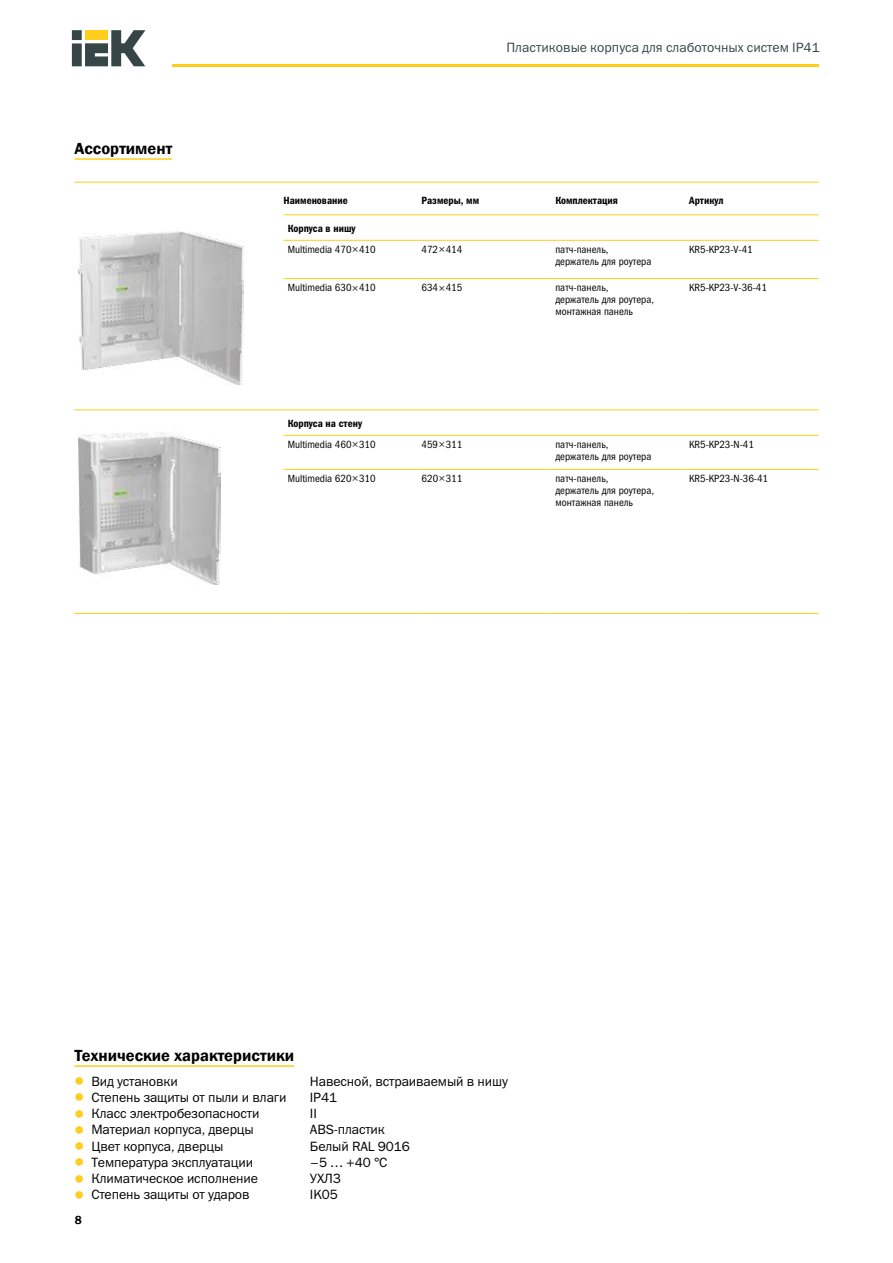
<style>
.page{position:relative;width:893px;height:1263px;background:#fff}
.page>*{position:absolute;margin:0;border:0;box-sizing:border-box;transform-origin:0 0}
.t1{font:600 16.5px "Franklin Gothic";color:#000}
.t2{font:13.5px "Franklin Gothic Book C";letter-spacing:-.01em;color:#000}
.t3{font:13.5px "Franklin Gothic Book C";color:#364647}
.t4{font:600 12px "Franklin Gothic";color:#000}
.t5{font:10.5px/12px "Franklin Gothic Book Cond C";color:#000}
.t6{font:10.5px "Franklin Gothic Demi Cond C";color:#000}
.s1{color:#ffcd1c}
</style>
<div class="page">
<hr style="left:172px;top:64px;width:647px;height:2px;background:#ffcd1c">
<svg style="left:72px;top:30px;width:73px;height:36px"></svg>
<hr style="left:75px;top:158px;width:97px;height:2px;background:#ffcd1c">
<hr style="left:283px;top:240px;width:134px;height:1px;background:#ffcd1c">
<hr style="left:417px;top:240px;width:134px;height:1px;background:#ffcd1c">
<hr style="left:551px;top:240px;width:134px;height:1px;background:#ffcd1c">
<hr style="left:685px;top:240px;width:134px;height:1px;background:#ffcd1c">
<hr style="left:283px;top:278px;width:134px;height:1px;background:#ffcd1c">
<hr style="left:417px;top:278px;width:134px;height:1px;background:#ffcd1c">
<hr style="left:551px;top:278px;width:134px;height:1px;background:#ffcd1c">
<hr style="left:685px;top:278px;width:134px;height:1px;background:#ffcd1c">
<hr style="left:74px;top:409px;width:209px;height:1px;background:#ffcd1c">
<hr style="left:283px;top:409px;width:134px;height:1px;background:#ffcd1c">
<hr style="left:417px;top:409px;width:134px;height:1px;background:#ffcd1c">
<hr style="left:551px;top:409px;width:134px;height:1px;background:#ffcd1c">
<hr style="left:685px;top:409px;width:134px;height:1px;background:#ffcd1c">
<hr style="left:283px;top:435px;width:134px;height:1px;background:#ffcd1c">
<hr style="left:417px;top:435px;width:134px;height:1px;background:#ffcd1c">
<hr style="left:551px;top:435px;width:134px;height:1px;background:#ffcd1c">
<hr style="left:685px;top:435px;width:134px;height:1px;background:#ffcd1c">
<hr style="left:283px;top:469px;width:134px;height:1px;background:#ffcd1c">
<hr style="left:417px;top:469px;width:134px;height:1px;background:#ffcd1c">
<hr style="left:551px;top:469px;width:134px;height:1px;background:#ffcd1c">
<hr style="left:685px;top:469px;width:134px;height:1px;background:#ffcd1c">
<hr style="left:74px;top:613px;width:209px;height:1px;background:#ffcd1c">
<hr style="left:283px;top:613px;width:134px;height:1px;background:#ffcd1c">
<hr style="left:417px;top:613px;width:134px;height:1px;background:#ffcd1c">
<hr style="left:551px;top:613px;width:134px;height:1px;background:#ffcd1c">
<hr style="left:685px;top:613px;width:134px;height:1px;background:#ffcd1c">
<hr style="left:74px;top:182px;width:209px;height:1px;background:#ffcd1c">
<hr style="left:283px;top:182px;width:134px;height:1px;background:#ffcd1c">
<hr style="left:417px;top:182px;width:134px;height:1px;background:#ffcd1c">
<hr style="left:551px;top:182px;width:134px;height:1px;background:#ffcd1c">
<hr style="left:685px;top:182px;width:134px;height:1px;background:#ffcd1c">
<hr style="left:283px;top:214px;width:134px;height:1px;background:#ffcd1c">
<hr style="left:417px;top:214px;width:134px;height:1px;background:#ffcd1c">
<hr style="left:551px;top:214px;width:134px;height:1px;background:#ffcd1c">
<hr style="left:685px;top:214px;width:134px;height:1px;background:#ffcd1c">
<img style="left:79px;top:232px;width:164px;height:153px">
<img style="left:79px;top:431px;width:142px;height:153px">
<hr style="left:74px;top:1065px;width:220px;height:2px;background:#ffcd1c">
<h1 class="t1" style="left:75px;top:138px;width:99px">Ассортимент</h1>
<p class="t3" style="left:506px;top:40px;width:315px">Пластиковые корпуса для слаботочных систем IP41</p>
<p class="t6" style="left:283px;top:195px;width:66px">Наименование</p>
<p class="t6" style="left:422px;top:195px;width:59px">Размеры, мм</p>
<p class="t6" style="left:555px;top:195px;width:64px">Комплектация</p>
<p class="t6" style="left:689px;top:195px;width:36px">Артикул</p>
<p class="t6" style="left:288px;top:222px;width:69px">Корпуса в нишу</p>
<p class="t5" style="left:288px;top:243px;width:89px">Multimedia 470 410</p>
<p class="t5" style="left:422px;top:243px;width:42px">472 414</p>
<p class="t5" style="left:555px;top:243px;width:98px">патч-панель, держатель для роутера</p>
<p class="t5" style="left:689px;top:243px;width:65px">KR5-KP23-V-41</p>
<p class="t5" style="left:288px;top:282px;width:89px">Multimedia 630 410</p>
<p class="t5" style="left:422px;top:282px;width:42px">634 415</p>
<p class="t5" style="left:555px;top:282px;width:100px">патч-панель, держатель для роутера, монтажная панель</p>
<p class="t5" style="left:689px;top:282px;width:79px">KR5-KP23-V-36-41</p>
<p class="t6" style="left:288px;top:417px;width:76px">Корпуса на стену</p>
<p class="t5" style="left:288px;top:438px;width:89px">Multimedia 460 310</p>
<p class="t5" style="left:422px;top:438px;width:42px">459 311</p>
<p class="t5" style="left:555px;top:438px;width:98px">патч-панель, держатель для роутера</p>
<p class="t5" style="left:689px;top:438px;width:66px">KR5-KP23-N-41</p>
<p class="t5" style="left:288px;top:472px;width:90px">Multimedia 620 310</p>
<p class="t5" style="left:422px;top:472px;width:42px">620 311</p>
<p class="t5" style="left:555px;top:472px;width:100px">патч-панель, держатель для роутера, монтажная панель</p>
<p class="t5" style="left:689px;top:472px;width:81px">KR5-KP23-N-36-41</p>
<h1 class="t1" style="left:74px;top:1045px;width:221px">Технические характеристики</h1>
<p class="t2" style="left:74px;top:1074px;width:105px"><span class="s1">•</span> Вид установки</p>
<p class="t2" style="left:310px;top:1074px;width:199px">Навесной, встраиваемый в нишу</p>
<p class="t2" style="left:74px;top:1090px;width:214px"><span class="s1">•</span> Степень защиты от пыли и влаги</p>
<p class="t2" style="left:310px;top:1090px;width:29px">IP41</p>
<p class="t2" style="left:74px;top:1106px;width:187px"><span class="s1">•</span> Класс электробезопасности</p>
<p class="t2" style="left:310px;top:1106px;width:8px">II</p>
<p class="t2" style="left:74px;top:1122px;width:181px"><span class="s1">•</span> Материал корпуса, дверцы</p>
<p class="t2" style="left:310px;top:1122px;width:76px">ABS-пластик</p>
<p class="t2" style="left:74px;top:1138px;width:150px"><span class="s1">•</span> Цвет корпуса, дверцы</p>
<p class="t2" style="left:310px;top:1138px;width:101px">Белый RAL 9016</p>
<p class="t2" style="left:74px;top:1155px;width:180px"><span class="s1">•</span> Температура эксплуатации</p>
<p class="t2" style="left:310px;top:1155px;width:79px">–5 … +40 °С</p>
<p class="t2" style="left:74px;top:1171px;width:185px"><span class="s1">•</span> Климатическое исполнение</p>
<p class="t2" style="left:310px;top:1171px;width:32px">УХЛ3</p>
<p class="t2" style="left:74px;top:1187px;width:177px"><span class="s1">•</span> Степень защиты от ударов</p>
<p class="t2" style="left:310px;top:1187px;width:29px">IK05</p>
<p class="t4" style="left:75px;top:1212px;width:9px">8</p>
</div>
